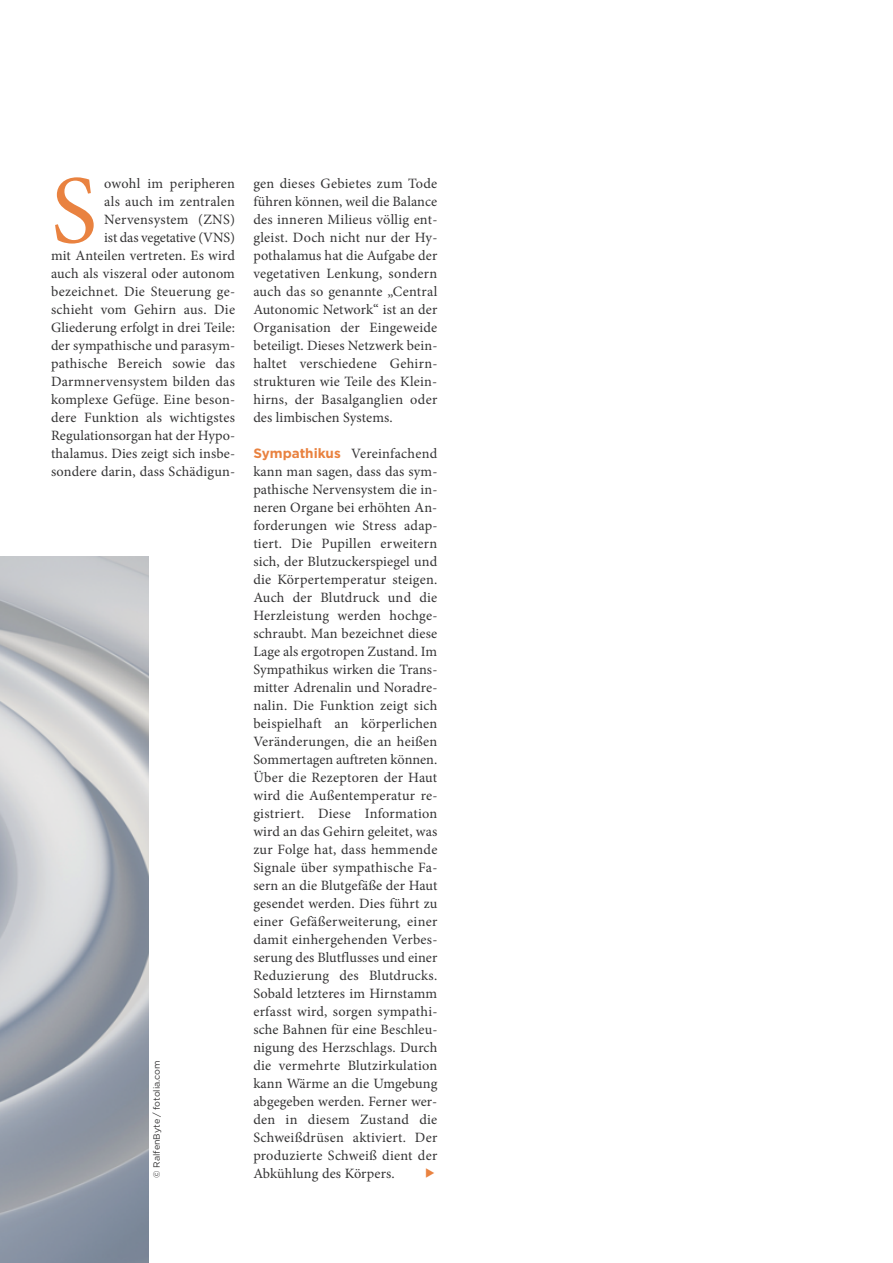
<style>
.page{position:relative;width:893px;height:1263px;background:#fff}
.page>*{position:absolute;margin:0;border:0;box-sizing:border-box;transform-origin:0 0}
.t1{font:97.35px "Minion Pro";color:#e98240}
.t2{font:14.25px/18px "Minion Pro";letter-spacing:.01em;color:#343334;text-align:justify}
.t3{font:9px "Gotham";color:#343334}
.s1{font-family:"Gotham";font-weight:700;font-size:13.5px;color:#e98240}
</style>
<div class="page">
<img style="left:0;top:557px;width:148px;height:706px">
<h1 class="t1" style="left:51px;top:173px;width:48px">S</h1>
<p class="t2" style="left:51px;top:176px;width:186px;text-align:right">owohl im peripheren<br>als auch im zentralen<br>Nervensystem (ZNS)<br>ist das vegetative (VNS)<br>mit Anteilen vertreten. Es wird auch als viszeral oder autonom bezeichnet. Die Steuerung ge&shy;schieht vom Gehirn aus. Die<br>Gliederung erfolgt in drei Teile: der sympathische und parasym&shy;pathische Bereich sowie das<br>Darmnervensystem bilden das komplexe Gefüge. Eine beson&shy;dere Funktion als wichtigstes<br>Regulationsorgan hat der Hypo&shy;thalamus. Dies zeigt sich insbe&shy;sondere darin, dass Schädigun-</p>
<p class="t2" style="left:253px;top:176px;width:186px">gen dieses Gebietes zum Tode führen können, weil die Balance des inneren Milieus völlig ent&shy;gleist. Doch nicht nur der Hy&shy;pothalamus hat die Aufgabe der vegetativen Lenkung, sondern auch das so genannte „Central Autonomic Network“ ist an der Organisation der Eingeweide beteiligt. Dieses Netzwerk bein&shy;haltet verschiedene Gehirn&shy;strukturen wie Teile des Klein&shy;hirns, der Basalganglien oder des limbischen Systems.</p>
<p class="t2" style="left:253px;top:446px;width:186px"><span class="s1">Sympathikus</span> Vereinfachend kann man sagen, dass das sym&shy;pathische Nervensystem die in&shy;neren Organe bei erhöhten An&shy;forderungen wie Stress adap&shy;tiert. Die Pupillen erweitern sich, der Blutzuckerspiegel und die Körpertemperatur steigen.<br>Auch der Blutdruck und die Herzleistung werden hochge&shy;schraubt. Man bezeichnet diese Lage als ergotropen Zustand. Im Sympathikus wirken die Trans&shy;mitter Adrenalin und Noradre&shy;nalin. Die Funktion zeigt sich beispielhaft an körperlichen Veränderungen, die an heißen Sommertagen auftreten können.<br>Über die Rezeptoren der Haut wird die Außentemperatur re&shy;gistriert. Diese Information wird an das Gehirn geleitet, was zur Folge hat, dass hemmende Signale über sympathische Fa&shy;sern an die Blutgefäße der Haut gesendet werden. Dies führt zu einer Gefäßerweiterung, einer damit einhergehenden Verbes&shy;serung des Blutflusses und einer Reduzierung des Blutdrucks.<br>Sobald letzteres im Hirnstamm erfasst wird, sorgen sympathi&shy;sche Bahnen für eine Beschleu&shy;nigung des Herzschlags. Durch die vermehrte Blutzirkulation kann Wärme an die Umgebung abgegeben werden. Ferner wer&shy;den in diesem Zustand die Schweißdrüsen aktiviert. Der produzierte Schweiß dient der</p>
<p class="t3" style="left:153px;top:1178px;width:119px;rotate:-90deg">© RalfenByte / fotolia.com</p>
<p class="t2" style="left:253px;top:1166px;width:143px">Abkühlung des Körpers.</p>
</div>
